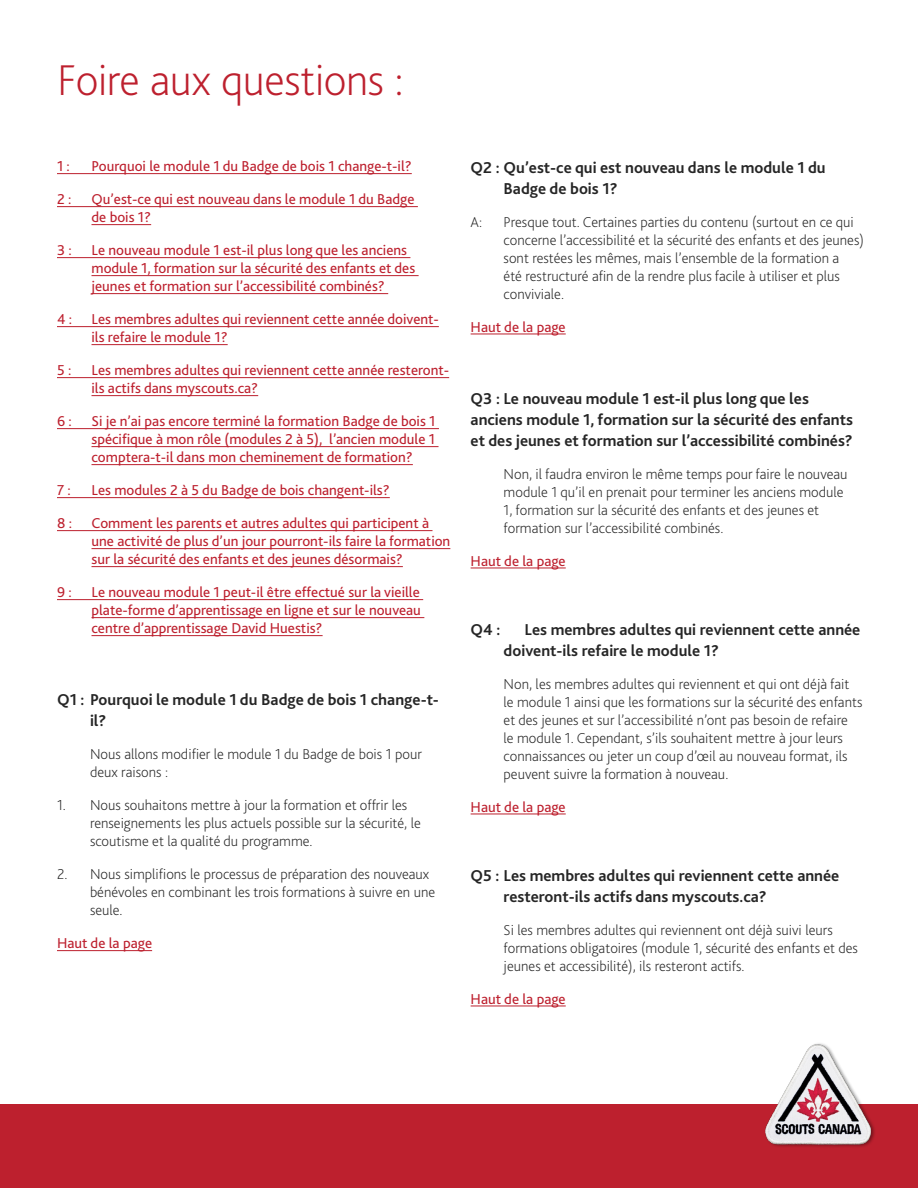
<style>
.page{position:relative;width:918px;height:1188px;background:#fff}
.page>*{position:absolute;margin:0;border:0;box-sizing:border-box;transform-origin:0 0}
.t1{font:200 45px "Bliss 2";letter-spacing:-.01em;color:#bd202e}
.t2{font:700 16.5px/21px "Bliss 2";color:#262626}
.t3{font:200 15px/18px "Bliss 2";color:#262626}
.t4{font:15px/18px "Bliss 2";color:#bd202e}
</style>
<div class="page">
<div style="left:0;top:1104px;width:918px;height:84px;background:#bd202e"></div>
<img style="left:765px;top:1043px;width:110px;height:104px">
<hr style="left:57px;top:173px;width:355px;height:1px;background:#bd202e">
<hr style="left:57px;top:206px;width:361px;height:1px;background:#bd202e">
<hr style="left:92px;top:224px;width:59px;height:1px;background:#bd202e">
<hr style="left:57px;top:257px;width:353px;height:1px;background:#bd202e">
<hr style="left:92px;top:275px;width:327px;height:1px;background:#bd202e">
<hr style="left:92px;top:293px;width:296px;height:1px;background:#bd202e">
<hr style="left:57px;top:326px;width:382px;height:1px;background:#bd202e">
<hr style="left:92px;top:344px;width:136px;height:1px;background:#bd202e">
<hr style="left:57px;top:377px;width:392px;height:1px;background:#bd202e">
<hr style="left:92px;top:395px;width:166px;height:1px;background:#bd202e">
<hr style="left:57px;top:428px;width:382px;height:1px;background:#bd202e">
<hr style="left:92px;top:446px;width:347px;height:1px;background:#bd202e">
<hr style="left:92px;top:464px;width:321px;height:1px;background:#bd202e">
<hr style="left:57px;top:497px;width:333px;height:1px;background:#bd202e">
<hr style="left:57px;top:530px;width:376px;height:1px;background:#bd202e">
<hr style="left:92px;top:548px;width:358px;height:1px;background:#bd202e">
<hr style="left:92px;top:566px;width:311px;height:1px;background:#bd202e">
<hr style="left:57px;top:599px;width:366px;height:1px;background:#bd202e">
<hr style="left:92px;top:617px;width:332px;height:1px;background:#bd202e">
<hr style="left:92px;top:635px;width:231px;height:1px;background:#bd202e">
<hr style="left:57px;top:950px;width:95px;height:1px;background:#bd202e">
<hr style="left:471px;top:334px;width:95px;height:1px;background:#bd202e">
<hr style="left:471px;top:568px;width:95px;height:1px;background:#bd202e">
<hr style="left:471px;top:814px;width:95px;height:1px;background:#bd202e">
<hr style="left:471px;top:1006px;width:95px;height:1px;background:#bd202e">
<h1 class="t1" style="left:57px;top:52px;width:348px">Foire aux questions :</h1>
<p class="t4" style="left:57px;top:157px;width:15px">1 :</p>
<p class="t4" style="left:92px;top:157px;width:322px">Pourquoi le module 1 du Badge de bois 1 change-t-il?</p>
<p class="t4" style="left:57px;top:190px;width:16px">2 :</p>
<p class="t4" style="left:92px;top:190px;width:325px">Qu’est-ce qui est nouveau dans le module 1 du Badge de bois 1?</p>
<p class="t4" style="left:57px;top:241px;width:16px">3 :</p>
<p class="t4" style="left:92px;top:241px;width:325px">Le nouveau module 1 est-il plus long que les anciens module 1, formation sur la sécurité des enfants et des jeunes et formation sur l’accessibilité combinés?</p>
<p class="t4" style="left:57px;top:310px;width:17px">4 :</p>
<p class="t4" style="left:92px;top:310px;width:349px">Les membres adultes qui reviennent cette année doivent&shy;ils refaire le module 1?</p>
<p class="t4" style="left:57px;top:361px;width:16px">5 :</p>
<p class="t4" style="left:92px;top:361px;width:359px">Les membres adultes qui reviennent cette année resteront&shy;ils actifs dans myscouts.ca?</p>
<p class="t4" style="left:57px;top:412px;width:16px">6 :</p>
<p class="t4" style="left:92px;top:412px;width:346px;text-align:justify">Si je n’ai pas encore terminé la formation Badge de bois 1 spécifique à mon rôle (modules 2 à 5), l’ancien module 1 comptera-t-il dans mon cheminement de formation?</p>
<p class="t4" style="left:57px;top:481px;width:15px">7 :</p>
<p class="t4" style="left:92px;top:481px;width:300px">Les modules 2 à 5 du Badge de bois changent-ils?</p>
<p class="t4" style="left:57px;top:514px;width:17px">8 :</p>
<p class="t4" style="left:92px;top:514px;width:360px">Comment les parents et autres adultes qui participent à une activité de plus d’un jour pourront-ils faire la formation sur la sécurité des enfants et des jeunes désormais?</p>
<p class="t4" style="left:57px;top:583px;width:16px">9 :</p>
<p class="t4" style="left:92px;top:583px;width:331px;text-align:justify">Le nouveau module 1 peut-il être effectué sur la vieille plate-forme d’apprentissage en ligne et sur le nouveau centre d’apprentissage David Huestis?</p>
<p class="t2" style="left:90px;top:689px;width:351px;text-indent:-33px">Q1 : Pourquoi le module 1 du Badge de bois 1 change-t&shy;il?</p>
<p class="t3" style="left:90px;top:745px;width:333px">Nous allons modifier le module 1 du Badge de bois 1 pour deux raisons :</p>
<p class="t3" style="left:90px;top:796px;width:332px;text-indent:-33px">1. Nous souhaitons mettre à jour la formation et offrir les renseignements les plus actuels possible sur la sécurité, le scoutisme et la qualité du programme.</p>
<p class="t3" style="left:90px;top:865px;width:347px;text-indent:-33px">2. Nous simplifions le processus de préparation des nouveaux bénévoles en combinant les trois formations à suivre en une seule.</p>
<p class="t4" style="left:57px;top:934px;width:97px">Haut de la page</p>
<p class="t2" style="left:504px;top:156px;width:324px;text-indent:-33px">Q2 : Qu’est-ce qui est nouveau dans le module 1 du<br>Badge de bois 1?</p>
<p class="t3" style="left:471px;top:212px;width:13px">A:</p>
<p class="t3" style="left:504px;top:212px;width:362px">Presque tout. Certaines parties du contenu (surtout en ce qui concerne l’accessibilité et la sécurité des enfants et des jeunes) sont restées les mêmes, mais l’ensemble de la formation a<br>été restructuré afin de la rendre plus facile à utiliser et plus conviviale.</p>
<p class="t4" style="left:471px;top:317px;width:97px">Haut de la page</p>
<p class="t2" style="left:471px;top:387px;width:384px">Q3 : Le nouveau module 1 est-il plus long que les anciens module 1, formation sur la sécurité des enfants et des jeunes et formation sur l’accessibilité combinés?</p>
<p class="t3" style="left:504px;top:464px;width:345px">Non, il faudra environ le même temps pour faire le nouveau module 1 qu’il en prenait pour terminer les anciens module 1, formation sur la sécurité des enfants et des jeunes et formation sur l’accessibilité combinés.</p>
<p class="t4" style="left:471px;top:551px;width:97px">Haut de la page</p>
<p class="t2" style="left:471px;top:618px;width:31px">Q4 :</p>
<p class="t2" style="left:504px;top:618px;width:358px;text-indent:21px">Les membres adultes qui reviennent cette année doivent-ils refaire le module 1?</p>
<p class="t3" style="left:504px;top:674px;width:360px">Non, les membres adultes qui reviennent et qui ont déjà fait le module 1 ainsi que les formations sur la sécurité des enfants et des jeunes et sur l’accessibilité n’ont pas besoin de refaire<br>le module 1. Cependant, s’ils souhaitent mettre à jour leurs connaissances ou jeter un coup d’œil au nouveau format, ils peuvent suivre la formation à nouveau.</p>
<p class="t4" style="left:471px;top:797px;width:97px">Haut de la page</p>
<p class="t2" style="left:504px;top:864px;width:337px;text-indent:-33px">Q5 : Les membres adultes qui reviennent cette année resteront-ils actifs dans myscouts.ca?</p>
<p class="t3" style="left:504px;top:920px;width:356px">Si les membres adultes qui reviennent ont déjà suivi leurs formations obligatoires (module 1, sécurité des enfants et des jeunes et accessibilité), ils resteront actifs.</p>
<p class="t4" style="left:471px;top:989px;width:97px">Haut de la page</p>
</div>
